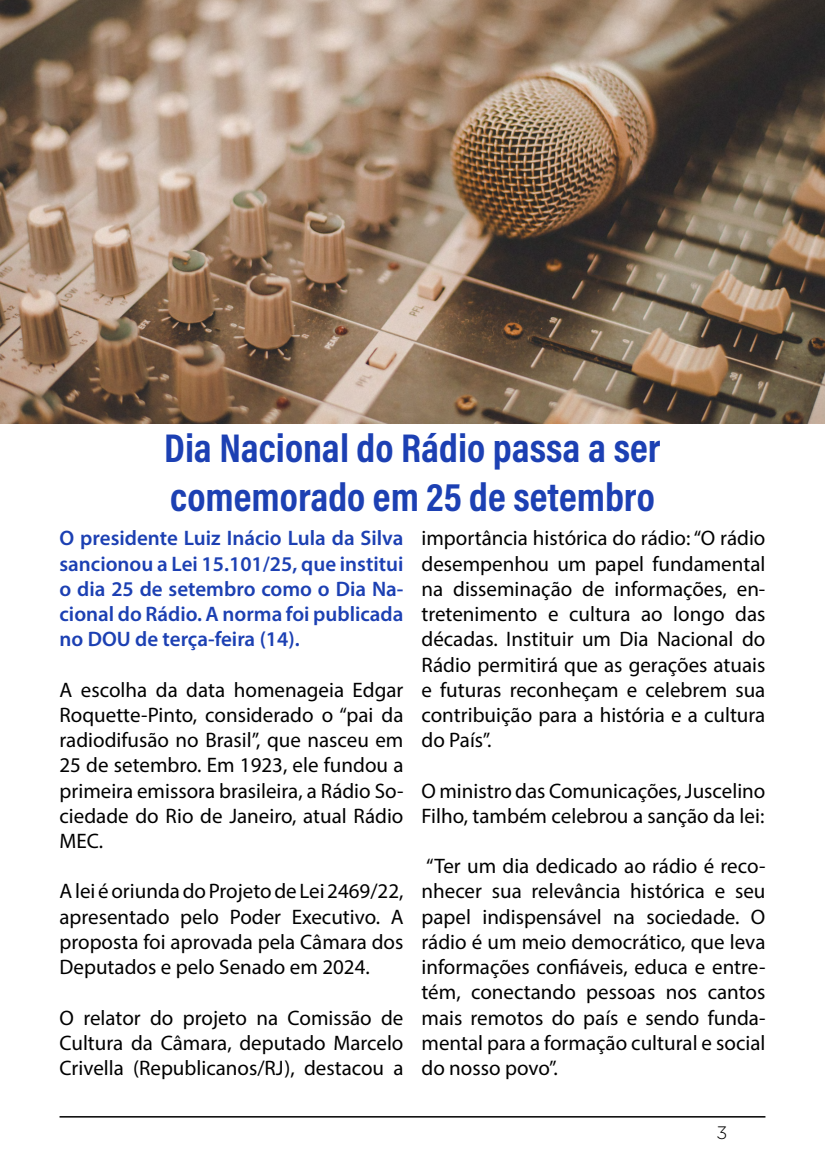
<style>
.page{position:relative;width:825px;height:1153px;background:#fff}
.page>*{position:absolute;margin:0;border:0;box-sizing:border-box;transform-origin:0 0}
.t1{font:700 40.5px/48.6px "Acumin Pro Cond";color:#1c40b3}
.t2{font:21px/25.2px "Myriad Pro";color:#000;text-align:justify}
.t3{font:600 21px/25.2px "Myriad Pro";color:#1c40b3;text-align:justify}
.t4{font:300 18px "Gotham Rounded";color:#000}
</style>
<div class="page">
<hr style="left:60px;top:1115px;width:705px;height:2px;background:#000">
<img style="left:0;top:0;width:825px;height:423px">
<h1 class="t1" style="left:164px;top:422px;width:498px">Dia Nacional do Rádio passa a ser comemorado em 25 de setembro</h1>
<p class="t3" style="left:60px;top:525px;width:345px">O presidente Luiz Inácio Lula da Silva sancionou a Lei 15.101/25, que institui o dia 25 de setembro como o Dia Na&shy;cional do Rádio. A norma foi publicada no DOU de terça-feira (14).</p>
<p class="t2" style="left:60px;top:676px;width:345px">A escolha da data homenageia Edgar Roquette-Pinto, considerado o “pai da radiodifusão no Brasil”, que nasceu em 25 de setembro. Em 1923, ele fundou a primeira emissora brasileira, a Rádio So&shy;ciedade do Rio de Janeiro, atual Rádio MEC.</p>
<p class="t2" style="left:60px;top:878px;width:345px">A lei é oriunda do Projeto de Lei 2469/22, apresentado pelo Poder Executivo. A proposta foi aprovada pela Câmara dos Deputados e pelo Senado em 2024.</p>
<p class="t2" style="left:60px;top:1004px;width:345px">O relator do projeto na Comissão de Cultura da Câmara, deputado Marcelo Crivella (Republicanos/RJ), destacou a</p>
<p class="t2" style="left:421px;top:525px;width:345px">importância histórica do rádio: “O rádio desempenhou um papel fundamental na disseminação de informações, en&shy;tretenimento e cultura ao longo das décadas. Instituir um Dia Nacional do Rádio permitirá que as gerações atuais e futuras reconheçam e celebrem sua contribuição para a história e a cultura do País”.</p>
<p class="t2" style="left:421px;top:777px;width:345px">O ministro das Comunicações, Juscelino<br>Filho, também celebrou a sanção da lei:</p>
<p class="t2" style="left:421px;top:853px;width:345px">“Ter um dia dedicado ao rádio é reco&shy;nhecer sua relevância histórica e seu papel indispensável na sociedade. O rádio é um meio democrático, que leva informações confiáveis, educa e entre&shy;tém, conectando pessoas nos cantos mais remotos do país e sendo funda&shy;mental para a formação cultural e social do nosso povo”.</p>
<p class="t4" style="left:716px;top:1120px;width:12px">3</p>
</div>
